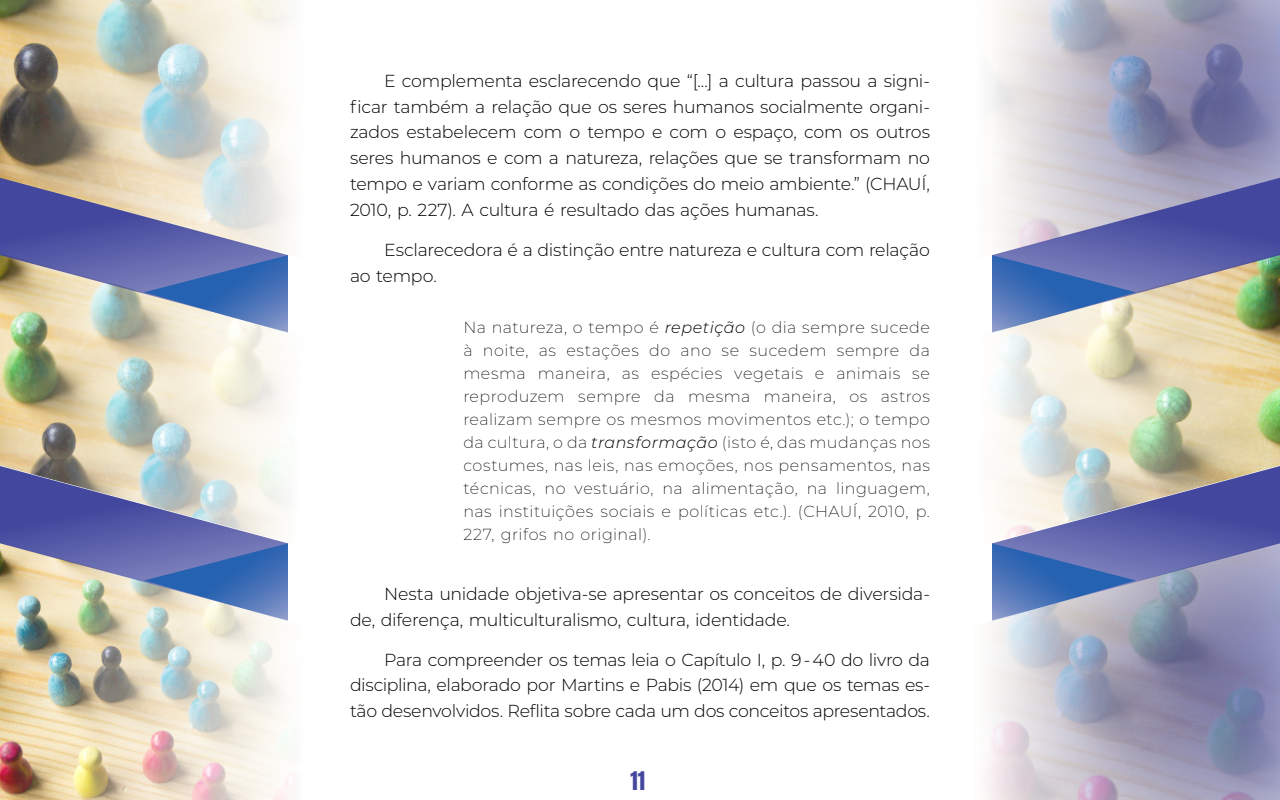
<style>
.page{position:relative;width:1280px;height:800px;background:#fff}
.page>*{position:absolute;margin:0;border:0;box-sizing:border-box;transform-origin:0 0}
.t1{font:21.8px "Anton";color:#43489e}
.t2{font:300 17.4px/25.8px "Montserrat";letter-spacing:-.015em;color:#000;text-align:justify}
.t3{font:200 16px/23px "Montserrat";letter-spacing:.03em;color:#000;text-align:justify}
.s1{font-weight:300;font-style:italic}
</style>
<div class="page">
<img style="left:0;top:0;width:1280px;height:800px">
<div style="left:967px;top:0;width:313px;height:261px;background:#fff;opacity:.75"></div>
<div style="left:965px;top:535px;width:315px;height:265px;background:#fff;opacity:.75"></div>
<svg style="left:0;top:178px;width:288px;height:154px;background:#a19fb2"></svg>
<svg style="left:144px;top:255px;width:144px;height:78px;background:#768ebd"></svg>
<img style="left:0;top:466px;width:288px;height:154px">
<svg style="left:144px;top:543px;width:144px;height:78px;background:#738cbb"></svg>
<svg style="left:992px;top:178px;width:288px;height:154px;background:#9a9ab2"></svg>
<svg style="left:992px;top:255px;width:144px;height:78px;background:#778ebd"></svg>
<svg style="left:992px;top:466px;width:288px;height:154px;background:#9394b7"></svg>
<svg style="left:992px;top:543px;width:144px;height:78px;background:#6b84bb"></svg>
<p class="t2" style="left:350px;top:67px;width:582px;text-indent:34px">E complementa esclarecendo que “[...] a cultura passou a signi&shy;ficar também a relação que os seres humanos socialmente organi&shy;zados estabelecem com o tempo e com o espaço, com os outros seres humanos e com a natureza, relações que se transformam no tempo e variam conforme as condições do meio ambiente.” (CHAUÍ, 2010, p. 227). A cultura é resultado das ações humanas.</p>
<p class="t2" style="left:350px;top:236px;width:581px;text-indent:34px">Esclarecedora é a distinção entre natureza e cultura com relação ao tempo.</p>
<p class="t3" style="left:463px;top:315px;width:468px">Na natureza, o tempo é <span class="s1">repetição</span> (o dia sempre sucede à noite, as estações do ano se sucedem sempre da mesma maneira, as espécies vegetais e animais se reproduzem sempre da mesma maneira, os astros realizam sempre os mesmos movimentos etc.); o tempo da cultura, o da <span class="s1">transformação</span> (isto é, das mudanças nos costumes, nas leis, nas emoções, nos pensamentos, nas técnicas, no vestuário, na alimentação, na linguagem, nas instituições sociais e políticas etc.). (CHAUÍ, 2010, p.<br>227, grifos no original).</p>
<p class="t2" style="left:350px;top:580px;width:581px;text-indent:34px">Nesta unidade objetiva-se apresentar os conceitos de diversida&shy;de, diferença, multiculturalismo, cultura, identidade.</p>
<p class="t2" style="left:350px;top:646px;width:581px;text-indent:34px">Para compreender os temas leia o Capítulo I, p. 9 - 40 do livro da disciplina, elaborado por Martins e Pabis (2014) em que os temas es&shy;tão desenvolvidos. Reflita sobre cada um dos conceitos apresentados.</p>
<p class="t1" style="left:631px;top:770px;width:16px">11</p>
</div>
